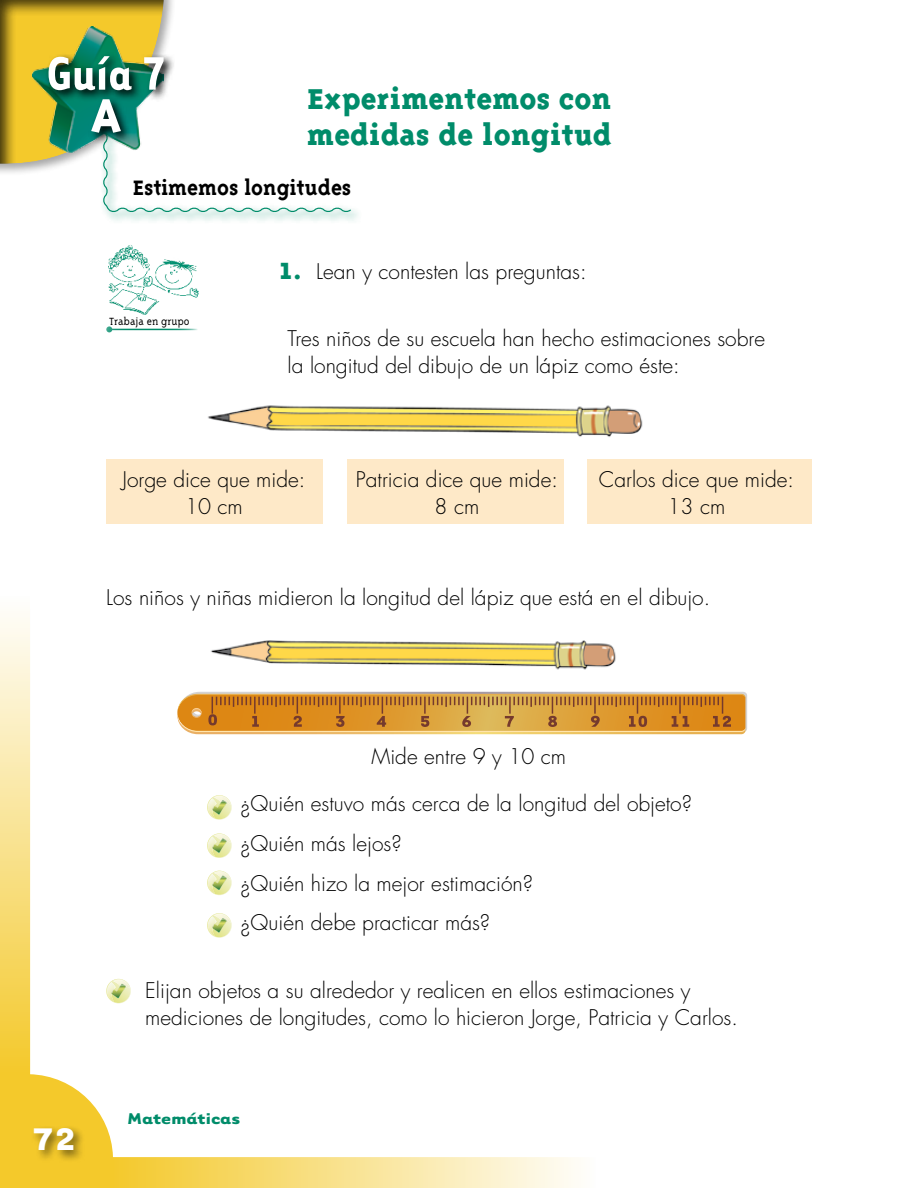
<style>
.page{position:relative;width:918px;height:1188px;background:#fff}
.page>*{position:absolute;margin:0;border:0;box-sizing:border-box;transform-origin:0 0}
.t1{font:700 54px "Tarzana Narrow";color:#fff}
.t2{font:800 54px "Triplex Serif";color:#fff}
.t3{font:700 36px "Tarzana Wide";color:#fff}
.t4{font:800 33px/36px "Triplex Serif";color:#008c6a}
.t5{font:700 24px "Triplex Serif";color:#000}
.t6{font:300 21px/27px "Futura";color:#000}
.t7{font:700 18px "Tarzana Wide";color:#008c6a}
.t8{font:300 12px "Triplex Serif";color:#000}
.s1{font-family:"Tarzana Wide";font-weight:700;font-size:27px;color:#008c6a}
.s2{font-weight:700;color:#008c6a}
</style>
<div class="page">
<svg style="left:107px;top:209px;width:251px;height:12px;fill:#e8f4f1"></svg>
<svg style="left:0;top:0;width:352px;height:214px"></svg>
<div style="left:106px;top:459px;width:217px;height:65px;background:#fee9c8"></div>
<div style="left:347px;top:459px;width:217px;height:65px;background:#fee9c8"></div>
<div style="left:588px;top:459px;width:224px;height:65px;background:#fee9c8"></div>
<img style="left:208px;top:405px;width:435px;height:32px">
<svg style="left:45px;top:52px;width:131px;height:93px"></svg>
<img style="left:109px;top:245px;width:90px;height:69px">
<hr style="left:109px;top:329px;width:89px;height:1px;background:#008c6a">
<svg style="left:106px;top:326px;width:6px;height:6px"></svg>
<svg style="left:0;top:617px;width:747px;height:571px"></svg>
<h1 class="t1" style="left:46px;top:40px;width:121px">Guía 7</h1>
<h1 class="t2" style="left:91px;top:84px;width:32px">A</h1>
<h3 class="t4" style="left:307px;top:81px;width:307px">Experimentemos con medidas de longitud</h3>
<p class="t5" style="left:133px;top:174px;width:220px">Estimemos longitudes</p>
<p class="t8" style="left:109px;top:315px;width:82px">Trabaja en grupo</p>
<p class="t6" style="left:277px;top:258px;width:311px"><span class="s1">1</span><span class="s2">.</span> Lean y contesten las preguntas:</p>
<p class="t6" style="left:288px;top:325px;width:479px">Tres niños de su escuela han hecho estimaciones sobre la longitud del dibujo de un lápiz como éste:</p>
<p class="t6" style="left:122px;top:466px;width:184px;text-align:center">Jorge dice que mide:<br>10 cm</p>
<p class="t6" style="left:356px;top:466px;width:203px;text-align:center">Patricia dice que mide:<br>8 cm</p>
<p class="t6" style="left:599px;top:466px;width:197px;text-align:center">Carlos dice que mide:<br>13 cm</p>
<p class="t6" style="left:106px;top:584px;width:606px">Los niños y niñas midieron la longitud del lápiz que está en el dibujo.</p>
<p class="t6" style="left:372px;top:744px;width:196px">Mide entre 9 y 10 cm</p>
<p class="t6" style="left:240px;top:784px;width:453px;line-height:39.8px">¿Quién estuvo más cerca de la longitud del objeto? ¿Quién más lejos?<br>¿Quién hizo la mejor estimación?<br>¿Quién debe practicar más?</p>
<p class="t6" style="left:145px;top:978px;width:594px">Elijan objetos a su alrededor y realicen en ellos estimaciones y mediciones de longitudes, como lo hicieron Jorge, Patricia y Carlos.</p>
<h2 class="t3" style="left:32px;top:1115px;width:45px">72</h2>
<p class="t7" style="left:128px;top:1106px;width:114px">Matemáticas</p>
</div>
